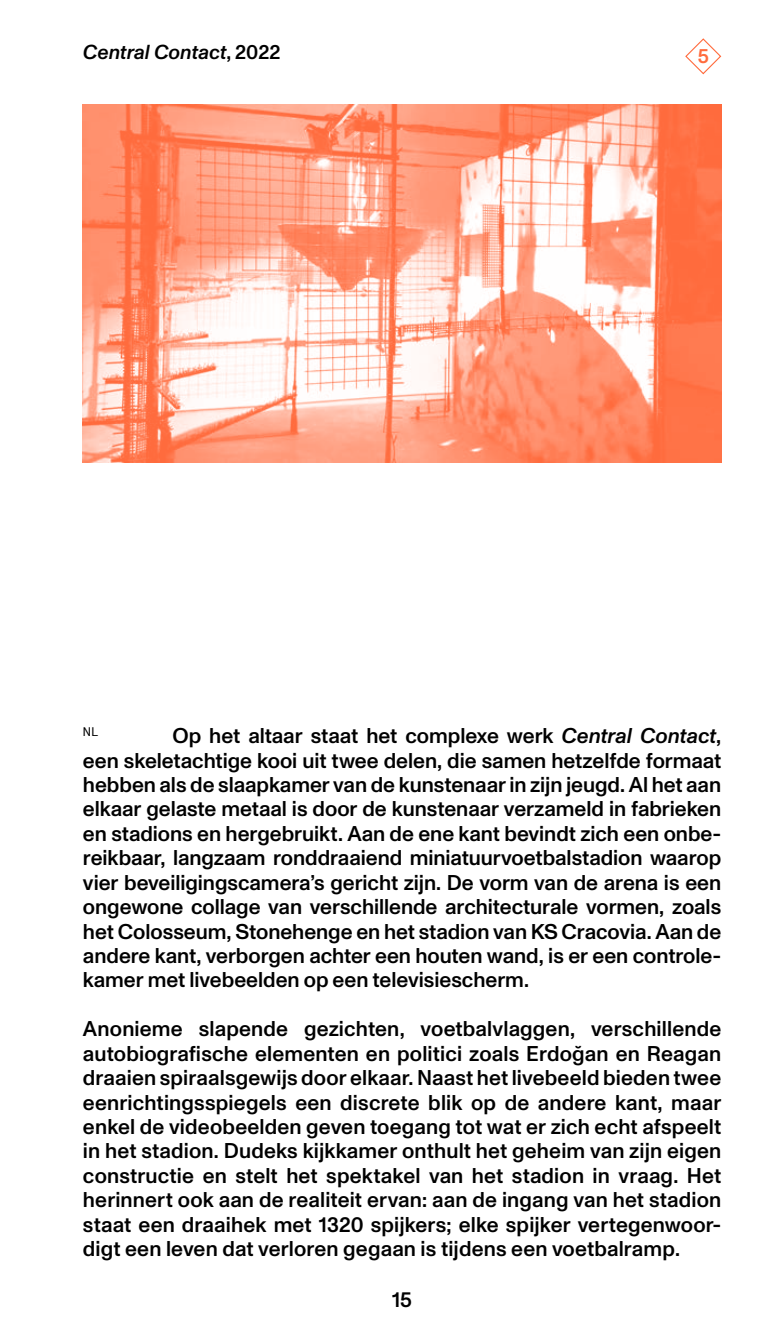
<style>
.page{position:relative;width:766px;height:1340px;background:#fff}
.page>*{position:absolute;margin:0;border:0;box-sizing:border-box;transform-origin:0 0}
.t1{font:500 21.38px/24.3px "ABC Monument Grotesk";color:#000;text-align:justify}
.t2{font:italic 500 20.25px "ABC Monument Grotesk";color:#000}
.t3{font:500 20.25px "ABC Monument Grotesk";color:#ff6b3d}
.t4{font:12.38px "Monument Grotesk Semi Mono";color:#000}
.s1{font-style:normal}
.s2{font-style:italic}
</style>
<div class="page">
<svg style="left:685px;top:38px;width:37px;height:37px"></svg>
<img style="left:83px;top:104px;width:638px;height:358px">
<p class="t2" style="left:83px;top:40px;width:199px">Central Contact<span class="s1">, 2022</span></p>
<p class="t3" style="left:697px;top:45px;width:13px">5</p>
<p class="t4" style="left:83px;top:723px;width:17px">NL</p>
<p class="t1" style="left:83px;top:724px;width:639px;text-indent:89px">Op het altaar staat het complexe werk <span class="s2">Central Contact</span>, een skeletachtige kooi uit twee delen, die samen hetzelfde formaat hebben als de slaapkamer van de kunstenaar in zijn jeugd. Al het aan elkaar gelaste metaal is door de kunstenaar verzameld in fabrieken en stadions en hergebruikt. Aan de ene kant bevindt zich een onbe&shy;reikbaar, langzaam ronddraaiend miniatuurvoetbalstadion waarop vier beveiligingscamera’s gericht zijn. De vorm van de arena is een ongewone collage van verschillende architecturale vormen, zoals het Colosseum, Stonehenge en het stadion van KS Cracovia. Aan de andere kant, verborgen achter een houten wand, is er een controle&shy;kamer met livebeelden op een televisiescherm.</p>
<p class="t1" style="left:83px;top:1017px;width:639px">Anonieme slapende gezichten, voetbalvlaggen, verschillende autobiografische elementen en politici zoals Erdoğan en Reagan draaien spiraalsgewijs door elkaar. Naast het livebeeld bieden twee eenrichtingsspiegels een discrete blik op de andere kant, maar enkel de videobeelden geven toegang tot wat er zich echt afspeelt in het stadion. Dudeks kijkkamer onthult het geheim van zijn eigen constructie en stelt het spektakel van het stadion in vraag. Het herinnert ook aan de realiteit ervan: aan de ingang van het stadion staat een draaihek met 1320 spijkers; elke spijker vertegenwoor&shy;digt een leven dat verloren gegaan is tijdens een voetbalramp.</p>
<p class="t1" style="left:392px;top:1287px;width:21px">15</p>
</div>
